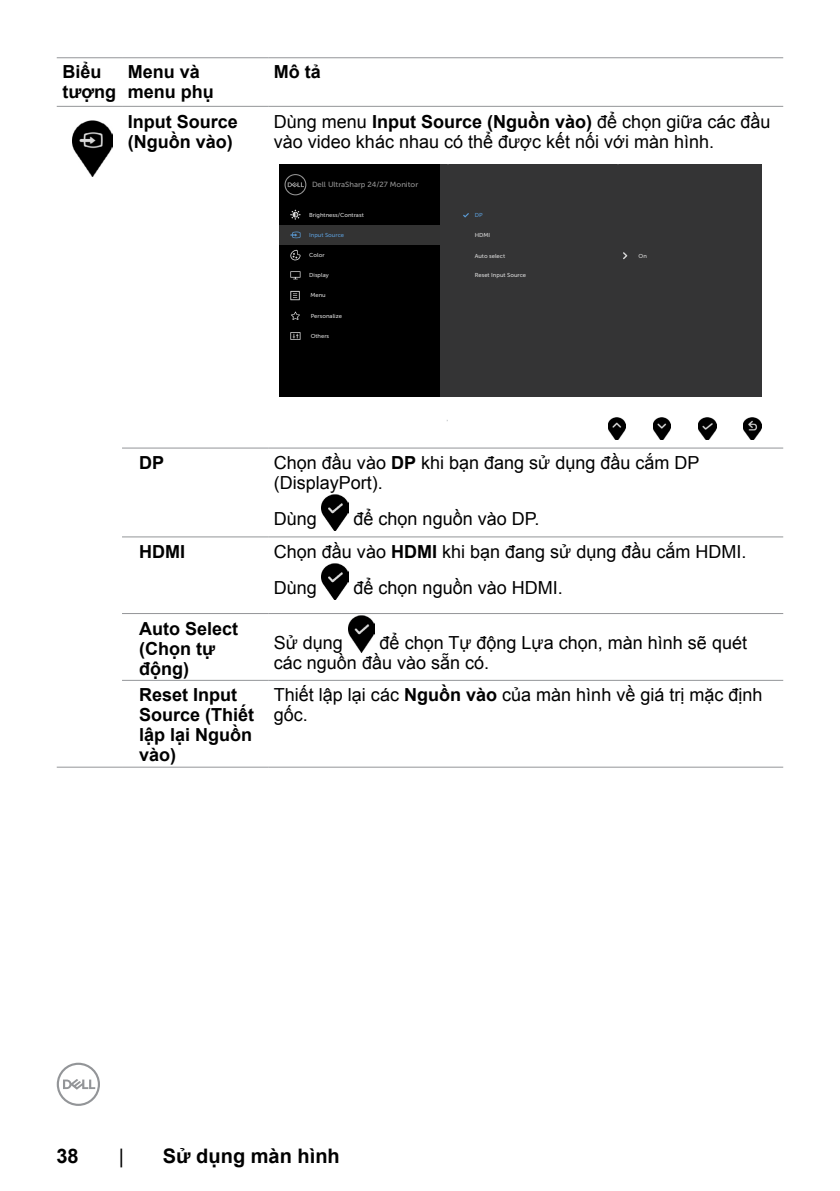
<style>
.page{position:relative;width:840px;height:1191px;background:#fff}
.page>*{position:absolute;margin:0;border:0;box-sizing:border-box;transform-origin:0 0}
.t1{font:700 20px "Arial";color:#000}
.t2{font:20px "Arial";color:#000}
.Table_Paragraph{font:18px/20px "Arial";color:#000}
.Table_Paragraph-2{font:700 18px/20px "Arial";color:#000}
.Table_Paragraph-Inde{font:700 18px/20px "Arial";color:#000}
.Table_Head{font:700 18px/20px "Arial";color:#000}
.t3{font:7.4px "Museo Sans For Dell 500";color:#939393}
.t4{font:5.8px "Museo Sans For Dell 500";color:#d9d9d9}
.t5{font:5.8px "Museo Sans For Dell 500";color:#5b9bd5}
.s1{font-weight:700}
</style>
<div class="page">
<svg style="left:57px;top:1062px;width:43px;height:44px"></svg>
<hr style="left:57px;top:106px;width:65px;height:1px;background:#939598">
<hr style="left:122px;top:106px;width:146px;height:1px;background:#939598">
<hr style="left:268px;top:106px;width:514px;height:1px;background:#939598">
<hr style="left:57px;top:57px;width:65px;height:1px;background:#939598">
<hr style="left:122px;top:57px;width:146px;height:1px;background:#939598">
<hr style="left:268px;top:57px;width:514px;height:1px;background:#939598">
<hr style="left:122px;top:448px;width:146px;height:1px;background:#939598">
<hr style="left:268px;top:448px;width:514px;height:1px;background:#939598">
<hr style="left:122px;top:536px;width:146px;height:1px;background:#939598">
<hr style="left:268px;top:536px;width:514px;height:1px;background:#939598">
<hr style="left:122px;top:613px;width:146px;height:1px;background:#939598">
<hr style="left:268px;top:613px;width:514px;height:1px;background:#939598">
<hr style="left:57px;top:767px;width:65px;height:1px;background:#939598">
<hr style="left:122px;top:680px;width:146px;height:1px;background:#939598">
<hr style="left:268px;top:680px;width:514px;height:1px;background:#939598">
<hr style="left:122px;top:767px;width:146px;height:1px;background:#939598">
<hr style="left:268px;top:767px;width:514px;height:1px;background:#939598">
<img style="left:72px;top:120px;width:41px;height:56px">
<div style="left:279px;top:164px;width:481px;height:233px;background:#343435"></div>
<div style="left:279px;top:164px;width:160px;height:41px;background:#000"></div>
<svg style="left:284px;top:174px;width:22px;height:21px"></svg>
<div style="left:279px;top:245px;width:160px;height:20px;background:#000"></div>
<div style="left:279px;top:265px;width:160px;height:20px;background:#000"></div>
<div style="left:279px;top:285px;width:160px;height:21px;background:#000"></div>
<div style="left:279px;top:306px;width:160px;height:20px;background:#000"></div>
<div style="left:279px;top:326px;width:160px;height:20px;background:#000"></div>
<div style="left:279px;top:346px;width:160px;height:20px;background:#000"></div>
<div style="left:279px;top:366px;width:160px;height:20px;background:#000"></div>
<div style="left:279px;top:386px;width:160px;height:11px;background:#000"></div>
<div style="left:279px;top:205px;width:160px;height:20px;background:#000"></div>
<svg style="left:290px;top:231px;width:10px;height:7px"></svg>
<svg style="left:290px;top:271px;width:10px;height:8px"></svg>
<svg style="left:290px;top:291px;width:9px;height:9px"></svg>
<svg style="left:291px;top:311px;width:9px;height:9px"></svg>
<svg style="left:290px;top:332px;width:10px;height:8px"></svg>
<svg style="left:290px;top:210px;width:10px;height:10px"></svg>
<svg style="left:290px;top:249px;width:10px;height:12px"></svg>
<svg style="left:463px;top:213px;width:5px;height:5px"></svg>
<svg style="left:623px;top:252px;width:4px;height:7px"></svg>
<img style="left:608px;top:417px;width:17px;height:23px">
<img style="left:653px;top:417px;width:17px;height:23px">
<img style="left:698px;top:417px;width:17px;height:23px">
<img style="left:743px;top:417px;width:17px;height:23px">
<img style="left:322px;top:494px;width:26px;height:37px">
<img style="left:322px;top:563px;width:26px;height:37px">
<img style="left:348px;top:616px;width:26px;height:36px">
<p class="Table_Head" style="left:62px;top:62px;width:55px">Biểu tượng</p>
<p class="Table_Head" style="left:128px;top:62px;width:88px">Menu và menu phụ</p>
<p class="Table_Head" style="left:274px;top:62px;width:47px">Mô tả</p>
<p class="Table_Paragraph-2" style="left:128px;top:112px;width:112px">Input Source (Nguồn vào)</p>
<p class="Table_Paragraph" style="left:274px;top:112px;width:498px">Dùng menu <span class="s1">Input Source (Nguồn vào)</span> để chọn giữa các đầu vào video khác nhau có thể được kết nối với màn hình.</p>
<p class="t3" style="left:312px;top:180px;width:108px">Dell UltraSharp 24/27 Monitor</p>
<p class="t4" style="left:309px;top:211px;width:56px">Brightness/Contrast</p>
<p class="t4" style="left:309px;top:252px;width:17px">Color</p>
<p class="t4" style="left:309px;top:272px;width:21px">Display</p>
<p class="t5" style="left:474px;top:211px;width:9px">DP</p>
<p class="t5" style="left:309px;top:231px;width:36px">Input Source</p>
<p class="t4" style="left:474px;top:232px;width:17px">HDMI</p>
<p class="t4" style="left:474px;top:252px;width:32px">Auto select</p>
<p class="t4" style="left:638px;top:252px;width:10px">On</p>
<p class="t4" style="left:474px;top:272px;width:53px">Reset Input Source</p>
<p class="t4" style="left:310px;top:292px;width:17px">Menu</p>
<p class="t4" style="left:310px;top:312px;width:33px">Personalize</p>
<p class="t4" style="left:310px;top:333px;width:20px">Others</p>
<p class="Table_Paragraph-Inde" style="left:139px;top:453px;width:27px">DP</p>
<p class="Table_Paragraph" style="left:274px;top:453px;width:427px">Chọn đầu vào <span class="s1">DP</span> khi bạn đang sử dụng đầu cắm DP (DisplayPort).</p>
<p class="Table_Paragraph" style="left:274px;top:509px;width:45px">Dùng</p>
<p class="Table_Paragraph" style="left:353px;top:509px;width:187px">để chọn nguồn vào DP.</p>
<p class="Table_Paragraph-Inde" style="left:139px;top:542px;width:47px">HDMI</p>
<p class="Table_Paragraph" style="left:274px;top:542px;width:474px">Chọn đầu vào <span class="s1">HDMI</span> khi bạn đang sử dụng đầu cắm HDMI.</p>
<p class="Table_Paragraph" style="left:274px;top:577px;width:45px">Dùng</p>
<p class="Table_Paragraph" style="left:353px;top:577px;width:211px">để chọn nguồn vào HDMI.</p>
<p class="Table_Paragraph-2" style="left:139px;top:619px;width:101px">Auto Select (Chọn tự động)</p>
<p class="Table_Paragraph" style="left:274px;top:633px;width:474px;text-indent:106px">để chọn Tự động Lựa chọn, màn hình sẽ quét các nguồn đầu vào sẵn có.</p>
<p class="Table_Paragraph" style="left:274px;top:633px;width:71px">Sử dụng</p>
<p class="Table_Paragraph-Inde" style="left:139px;top:685px;width:117px">Reset Input<br>Source (Thiết lập lại Nguồn vào)</p>
<p class="Table_Paragraph" style="left:274px;top:685px;width:490px">Thiết lập lại các <span class="s1">Nguồn vào</span> của màn hình về giá trị mặc định gốc.</p>
<p class="t1" style="left:56px;top:1142px;width:24px">38</p>
<p class="t2" style="left:119px;top:1142px;width:7px">|</p>
<p class="t1" style="left:163px;top:1142px;width:178px">Sử dụng màn hình</p>
</div>
